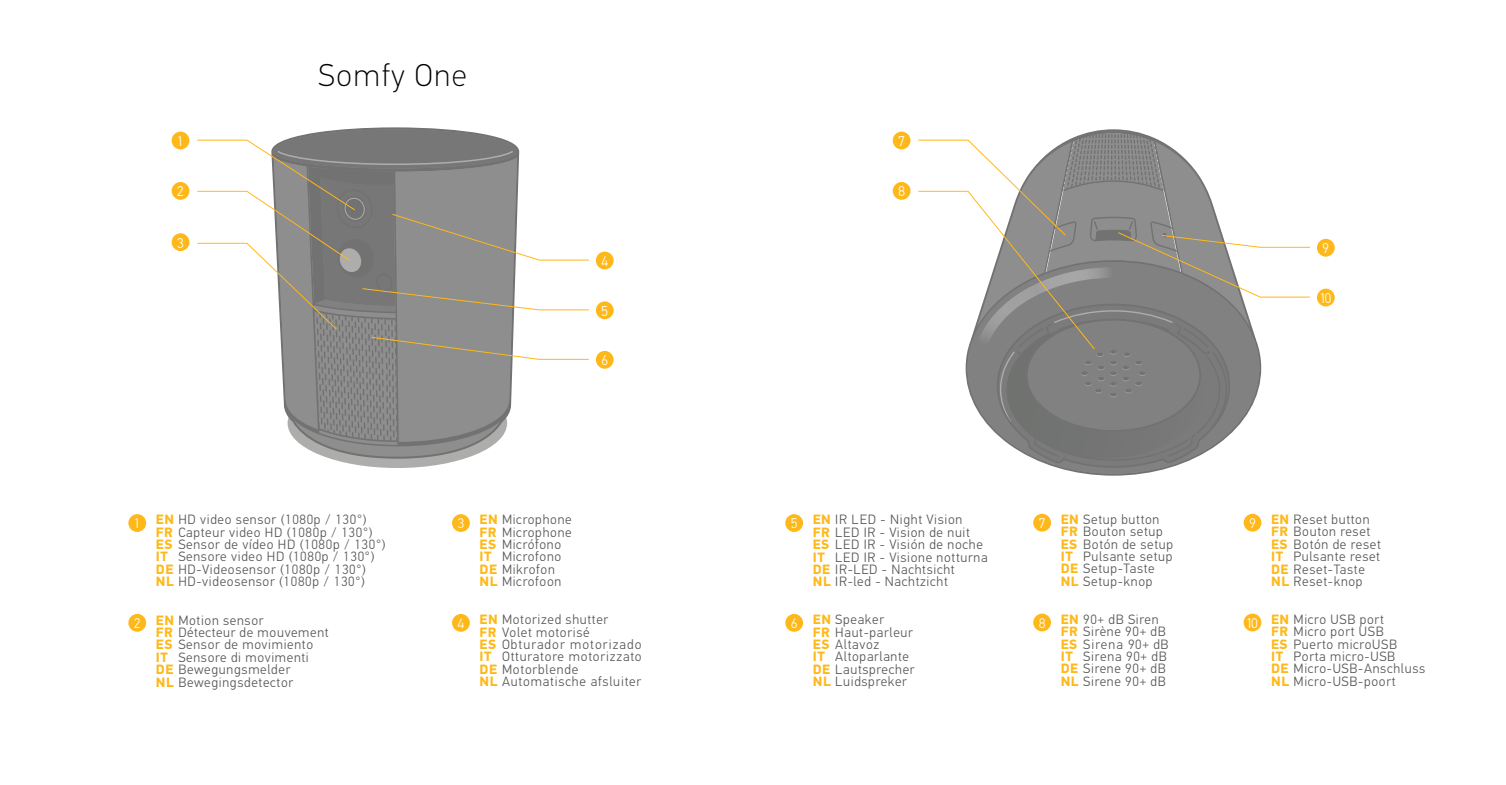
<style>
.page{position:relative;width:1506px;height:785px;background:#fff}
.page>*{position:absolute;margin:0;border:0;box-sizing:border-box;transform-origin:0 0}
.t1{font:100 31.5px "PF Din Text Pro";letter-spacing:.05em;color:#000}
.t2{font:300 13.95px "PF Din Text Pro";color:#fff}
.t3{font:300 13.5px/12.4px "PF Din Text Pro";letter-spacing:.05em;color:#575756}
.s1{font-weight:700;color:#ffb819}
</style>
<div class="page">
<svg style="left:1059px;top:468px;width:109px;height:5px"></svg>
<div style="left:287px;top:378px;width:220px;height:90px;background:#adadac;border-radius:50%"></div>
<svg style="left:303px;top:127px;width:189px;height:331px"></svg>
<div style="left:128px;top:514px;width:18px;height:18px;background:#ffb819;border-radius:50%"></div>
<div style="left:452px;top:514px;width:18px;height:18px;background:#ffb819;border-radius:50%"></div>
<div style="left:785px;top:514px;width:18px;height:18px;background:#ffb819;border-radius:50%"></div>
<div style="left:128px;top:614px;width:18px;height:17px;background:#ffb819;border-radius:50%"></div>
<div style="left:452px;top:614px;width:18px;height:17px;background:#ffb819;border-radius:50%"></div>
<div style="left:785px;top:614px;width:18px;height:17px;background:#ffb819;border-radius:50%"></div>
<svg style="left:197px;top:129px;width:392px;height:317px"></svg>
<div style="left:172px;top:132px;width:17px;height:17px;background:#ffb819;border-radius:50%"></div>
<div style="left:172px;top:182px;width:17px;height:18px;background:#ffb819;border-radius:50%"></div>
<div style="left:172px;top:233px;width:17px;height:18px;background:#ffb819;border-radius:50%"></div>
<div style="left:596px;top:251px;width:17px;height:18px;background:#ffb819;border-radius:50%"></div>
<div style="left:596px;top:301px;width:17px;height:18px;background:#ffb819;border-radius:50%"></div>
<div style="left:596px;top:351px;width:17px;height:17px;background:#ffb819;border-radius:50%"></div>
<div style="left:1033px;top:513px;width:17px;height:18px;background:#ffb819;border-radius:50%"></div>
<div style="left:1243px;top:513px;width:18px;height:18px;background:#ffb819;border-radius:50%"></div>
<div style="left:1033px;top:613px;width:17px;height:18px;background:#ffb819;border-radius:50%"></div>
<div style="left:1243px;top:613px;width:18px;height:18px;background:#ffb819;border-radius:50%"></div>
<svg style="left:918px;top:131px;width:392px;height:337px"></svg>
<div style="left:892px;top:132px;width:18px;height:17px;background:#ffb819;border-radius:50%"></div>
<div style="left:892px;top:182px;width:18px;height:18px;background:#ffb819;border-radius:50%"></div>
<div style="left:1316px;top:239px;width:18px;height:17px;background:#ffb819;border-radius:50%"></div>
<svg style="left:1316px;top:288px;width:18px;height:18px"></svg>
<svg style="left:1320px;top:292px;width:10px;height:11px"></svg>
<h1 class="t1" style="left:318px;top:58px;width:150px">Somfy One</h1>
<p class="t3" style="left:156px;top:513px;width:231px"><span class="s1">EN</span> HD video sensor (1080p / 130°)<br><span class="s1">FR</span> Capteur video HD (1080p / 130°)<br><span class="s1">ES</span> Sensor de vídeo HD (1080p / 130°)<br><span class="s1">IT</span> Sensore video HD (1080p / 130°)<br><span class="s1">DE</span> HD-Videosensor (1080p / 130°)<br><span class="s1">NL</span> HD-videosensor (1080p / 130°)</p>
<p class="t3" style="left:479px;top:513px;width:94px"><span class="s1">EN</span> Microphone<br><span class="s1">FR</span> Microphone<br><span class="s1">ES</span> Micrófono<br><span class="s1">IT</span> Microfono<br><span class="s1">DE</span> Mikrofon<br><span class="s1">NL</span> Microfoon</p>
<p class="t3" style="left:812px;top:513px;width:176px"><span class="s1">EN</span> IR LED - Night Vision<br><span class="s1">FR</span> LED IR - Vision de nuit<br><span class="s1">ES</span> LED IR - Visión de noche<br><span class="s1">IT</span> LED IR - Visione notturna<br><span class="s1">DE</span> IR-LED - Nachtsicht<br><span class="s1">NL</span> IR-led - Nachtzicht</p>
<p class="t3" style="left:156px;top:614px;width:174px"><span class="s1">EN</span> Motion sensor<br><span class="s1">FR</span> Détecteur de mouvement<br><span class="s1">ES</span> Sensor de movimiento<br><span class="s1">IT</span> Sensore di movimenti<br><span class="s1">DE</span> Bewegungsmelder<br><span class="s1">NL</span> Bewegingsdetector</p>
<p class="t3" style="left:479px;top:613px;width:164px"><span class="s1">EN</span> Motorized shutter<br><span class="s1">FR</span> Volet motorisé<br><span class="s1">ES</span> Obturador motorizado<br><span class="s1">IT</span> Otturatore motorizzato<br><span class="s1">DE</span> Motorblende<br><span class="s1">NL</span> Automatische afsluiter</p>
<p class="t3" style="left:812px;top:613px;width:103px"><span class="s1">EN</span> Speaker<br><span class="s1">FR</span> Haut-parleur<br><span class="s1">ES</span> Altavoz<br><span class="s1">IT</span> Altoparlante<br><span class="s1">DE</span> Lautsprecher<br><span class="s1">NL</span> Luidspreker</p>
<p class="t2" style="left:134px;top:515px;width:8px">1</p>
<p class="t2" style="left:457px;top:515px;width:8px">3</p>
<p class="t2" style="left:790px;top:515px;width:8px">5</p>
<p class="t2" style="left:134px;top:615px;width:8px">2</p>
<p class="t2" style="left:457px;top:615px;width:8px">4</p>
<p class="t2" style="left:790px;top:615px;width:8px">6</p>
<p class="t3" style="left:1060px;top:513px;width:114px"><span class="s1">EN</span> Setup button<br><span class="s1">FR</span> Bouton setup<br><span class="s1">ES</span> Botón de setup<br><span class="s1">IT</span> Pulsante setup<br><span class="s1">DE</span> Setup-Taste<br><span class="s1">NL</span> Setup-knop</p>
<p class="t3" style="left:1270px;top:513px;width:111px"><span class="s1">EN</span> Reset button<br><span class="s1">FR</span> Bouton reset<br><span class="s1">ES</span> Botón de reset<br><span class="s1">IT</span> Pulsante reset<br><span class="s1">DE</span> Reset-Taste<br><span class="s1">NL</span> Reset-knop</p>
<p class="t3" style="left:1060px;top:613px;width:109px"><span class="s1">EN</span> 90+ dB Siren<br><span class="s1">FR</span> Sirène 90+ dB<br><span class="s1">ES</span> Sirena 90+ dB<br><span class="s1">IT</span> Sirena 90+ dB<br><span class="s1">DE</span> Sirene 90+ dB<br><span class="s1">NL</span> Sirene 90+ dB</p>
<p class="t3" style="left:1270px;top:613px;width:156px"><span class="s1">EN</span> Micro USB port<br><span class="s1">FR</span> Micro port USB<br><span class="s1">ES</span> Puerto microUSB<br><span class="s1">IT</span> Porta micro-USB<br><span class="s1">DE</span> Micro-USB-Anschluss<br><span class="s1">NL</span> Micro-USB-poort</p>
<p class="t2" style="left:1038px;top:515px;width:8px">7</p>
<p class="t2" style="left:1248px;top:515px;width:8px">9</p>
<p class="t2" style="left:1038px;top:615px;width:8px">8</p>
<p class="t2" style="left:1245px;top:615px;width:13px">10</p>
</div>
